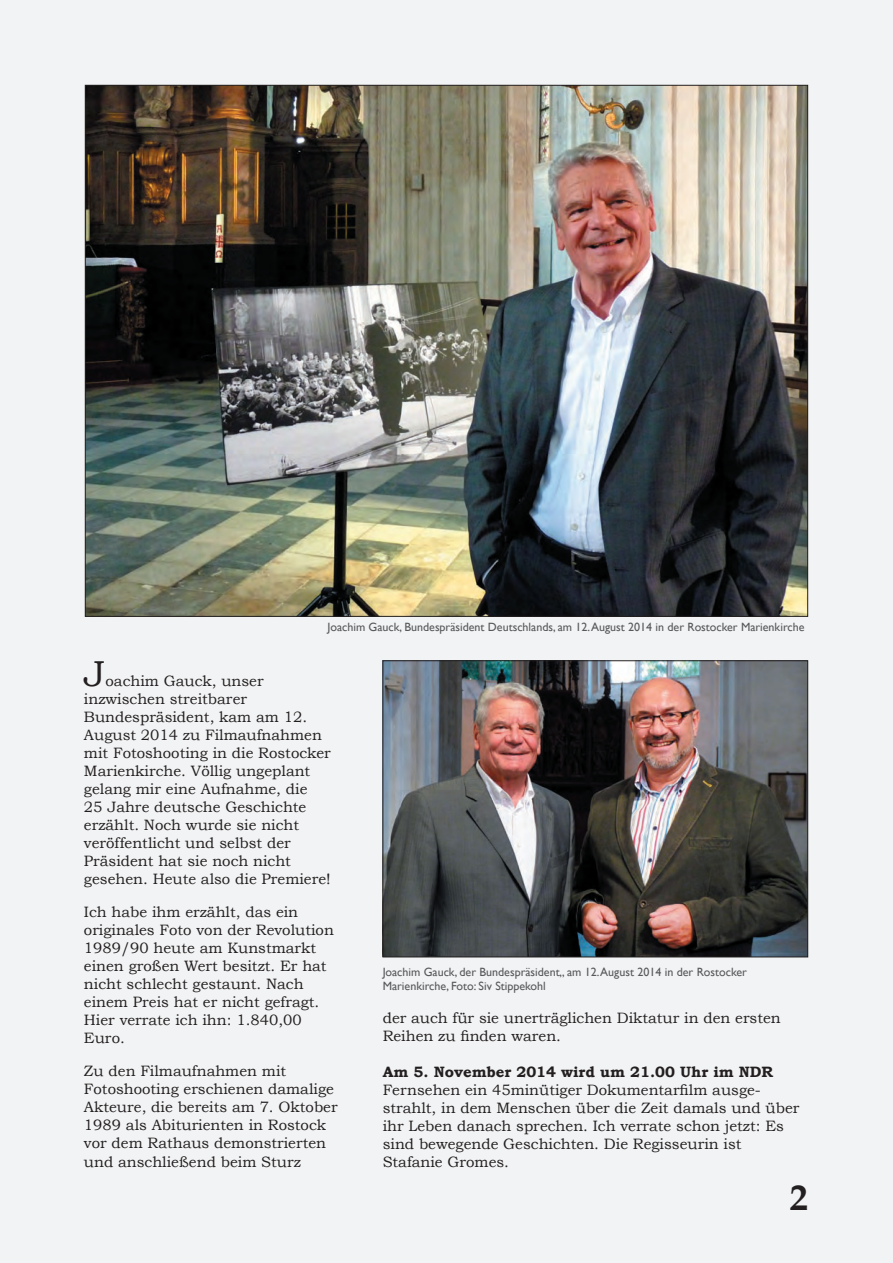
<style>
.page{position:relative;width:893px;height:1263px;background:#f2f3f4}
.page>*{position:absolute;margin:0;border:0;box-sizing:border-box;transform-origin:0 0}
.t1{font:700 36px "Book Antiqua";color:#231f20}
.t2{font:36px "Bookman Old Style";color:#231f20}
.t3{font:15px/18px "Bookman Old Style";color:#231f20}
.t4{font:700 15px "Bookman Old Style";color:#231f20}
.t5{font:12px/14.4px "Gill Sans";color:#57585a}
</style>
<div class="page">
<img style="left:87px;top:87px;width:719px;height:528px">
<img style="left:385px;top:662px;width:421px;height:293px">
<div style="left:383px;top:660px;width:425px;height:297px;border:1px solid #231f20"></div>
<p class="t5" style="left:328px;top:620px;width:478px">Joachim Gauck, Bundespräsident Deutschlands, am 12. August 2014 in der Rostocker Marienkirche</p>
<h1 class="t2" style="left:84px;top:653px;width:23px">J</h1>
<p class="t3" style="left:84px;top:672px;width:248px;text-indent:22px">oachim Gauck, unser inzwischen streitbarer<br>Bundespräsident, kam am 12.<br>August 2014 zu Filmaufnahmen mit Fotoshooting in die Rostocker<br>Marienkirche. Völlig ungeplant gelang mir eine Aufnahme, die<br>25 Jahre deutsche Geschichte erzählt. Noch wurde sie nicht veröffentlicht und selbst der<br>Präsident hat sie noch nicht gesehen. Heute also die Premiere!</p>
<p class="t3" style="left:84px;top:903px;width:251px">Ich habe ihm erzählt, das ein originales Foto von der Revolution<br>1989/90 heute am Kunstmarkt einen großen Wert besitzt. Er hat nicht schlecht gestaunt. Nach einem Preis hat er nicht gefragt.<br>Hier verrate ich ihn: 1.840,00<br>Euro.</p>
<p class="t3" style="left:84px;top:1062px;width:255px">Zu den Filmaufnahmen mit<br>Fotoshooting erschienen damalige<br>Akteure, die bereits am 7. Oktober<br>1989 als Abiturienten in Rostock vor dem Rathaus demonstrierten und anschließend beim Sturz</p>
<p class="t5" style="left:383px;top:964px;width:366px">Joachim Gauck, der Bundespräsident,, am 12. August 2014 in der Rostocker<br>Marienkirche, Foto: Siv Stippekohl</p>
<p class="t3" style="left:383px;top:1009px;width:400px">der auch für sie unerträglichen Diktatur in den ersten<br>Reihen zu finden waren.</p>
<p class="t4" style="left:383px;top:1063px;width:392px">Am 5. November 2014 wird um 21.00 Uhr im NDR</p>
<p class="t3" style="left:383px;top:1081px;width:418px">Fernsehen ein 45minütiger Dokumentarfilm ausge&shy;strahlt, in dem Menschen über die Zeit damals und über ihr Leben danach sprechen. Ich verrate schon jetzt: Es sind bewegende Geschichten. Die Regisseurin ist Stafanie Gromes.</p>
<h1 class="t1" style="left:790px;top:1177px;width:19px">2</h1>
</div>
